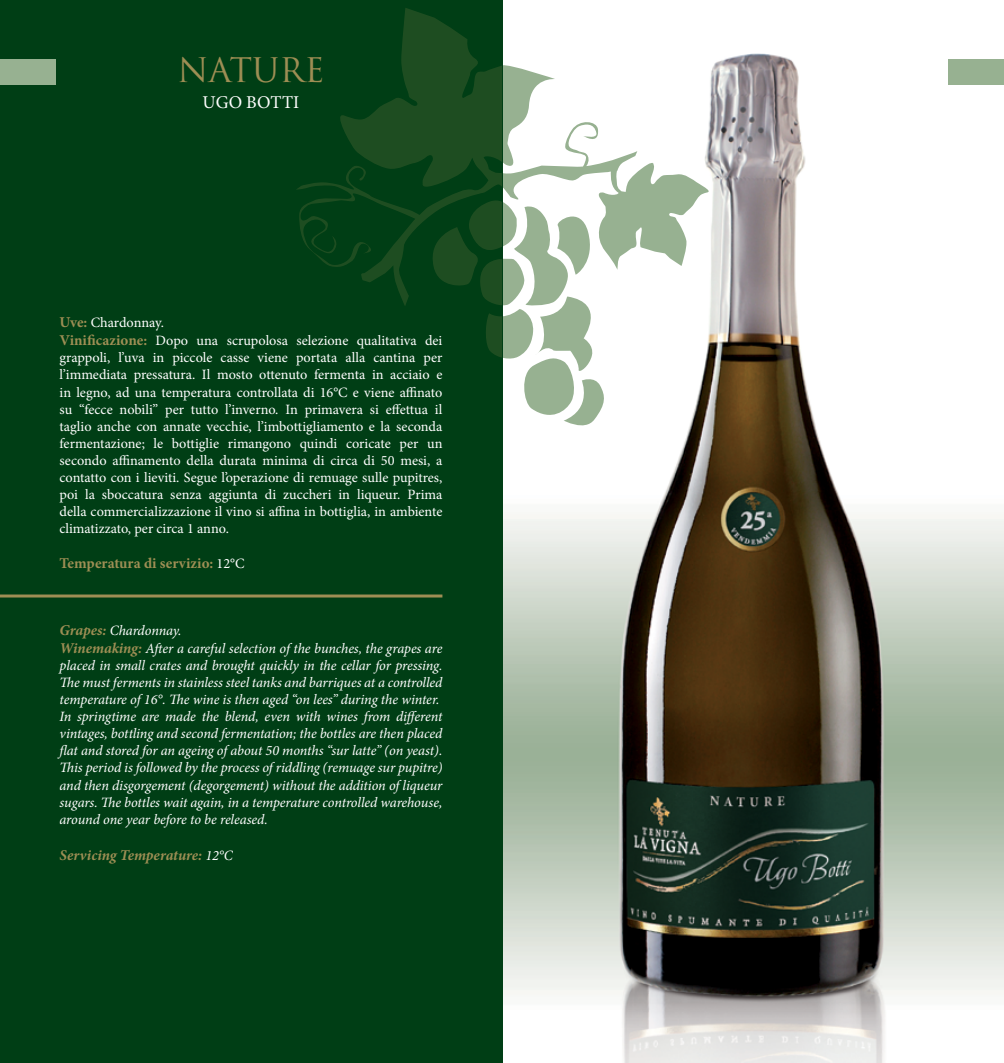
<style>
.page{position:relative;width:1004px;height:1063px;background:#fff}
.page>*{position:absolute;margin:0;border:0;box-sizing:border-box;transform-origin:0 0}
.t1{font:33px "Trajan Pro";color:#9e8e54}
.t2{font:18px "Minion Pro";color:#fff}
.t3{font:700 15px "Minion Pro";color:#9e8e54}
.t4{font:italic 700 15px "Minion Pro";color:#9e8e54}
.t5{font:14.25px/17.1px "Minion Pro";color:#fff}
.t6{font:italic 14.25px/17.2px "Minion Pro";letter-spacing:-.01em;color:#fff}
.s1{font-weight:700;font-size:15px;color:#9e8e54}
.s2{font-weight:400;font-size:14.25px;color:#fff}
</style>
<div class="page">
<img style="left:502px;top:0;width:501px;height:1063px">
<svg style="left:502px;top:8px;width:207px;height:424px"></svg>
<div style="left:948px;top:60px;width:55px;height:25px;background:#97b191"></div>
<div style="left:0;top:0;width:502px;height:1063px;background:#003e15"></div>
<svg style="left:296px;top:8px;width:206px;height:350px"></svg>
<div style="left:0;top:60px;width:55px;height:25px;background:#97b191"></div>
<hr style="left:0;top:595px;width:442px;height:3px;background:#9e8e54">
<h1 class="t1" style="left:177px;top:49px;width:149px">NATURE</h1>
<p class="t2" style="left:202px;top:91px;width:98px">UGO BOTTI</p>
<p class="t5" style="left:60px;top:314px;width:384px"><span class="s1">Uve:</span> Chardonnay.<br><span class="s1">Vinificazione:</span> Dopo una scrupolosa selezione qualitativa dei grappoli, l’uva in piccole casse viene portata alla cantina per l’immediata pressatura. Il mosto ottenuto fermenta in acciaio e in legno, ad una temperatura controllata di 16°C e viene affinato su “fecce nobili” per tutto l’inverno. In primavera si effettua il taglio anche con annate vecchie, l’imbottigliamento e la seconda fermentazione; le bottiglie rimangono quindi coricate per un secondo affinamento della durata minima di circa di 50 mesi, a contatto con i lieviti. Segue l’operazione di remuage sulle pupitres, poi la sboccatura senza aggiunta di zuccheri in liqueur. Prima della commercializzazione il vino si affina in bottiglia, in ambiente climatizzato, per circa 1 anno.</p>
<p class="t3" style="left:60px;top:553px;width:187px">Temperatura di servizio: <span class="s2">12°C</span></p>
<p class="t6" style="left:60px;top:622px;width:384px"><span class="s1">Grapes:</span> Chardonnay.<br><span class="s1">Winemaking:</span> After a careful selection of the bunches, the grapes are placed in small crates and brought quickly in the cellar for pressing.<br>The must ferments in stainless steel tanks and barriques at a controlled temperature of 16°. The wine is then aged “on lees” during the winter.<br>In springtime are made the blend, even with wines from different vintages, bottling and second fermentation; the bottles are then placed flat and stored for an ageing of about 50 months “sur latte” (on yeast).<br>This period is followed by the process of riddling (remuage sur pupitre) and then disgorgement (degorgement) without the addition of liqueur sugars. The bottles wait again, in a temperature controlled warehouse, around one year before to be released.</p>
<p class="t4" style="left:60px;top:844px;width:175px">Servicing Temperature: <span class="s2">12°C</span></p>
</div>
